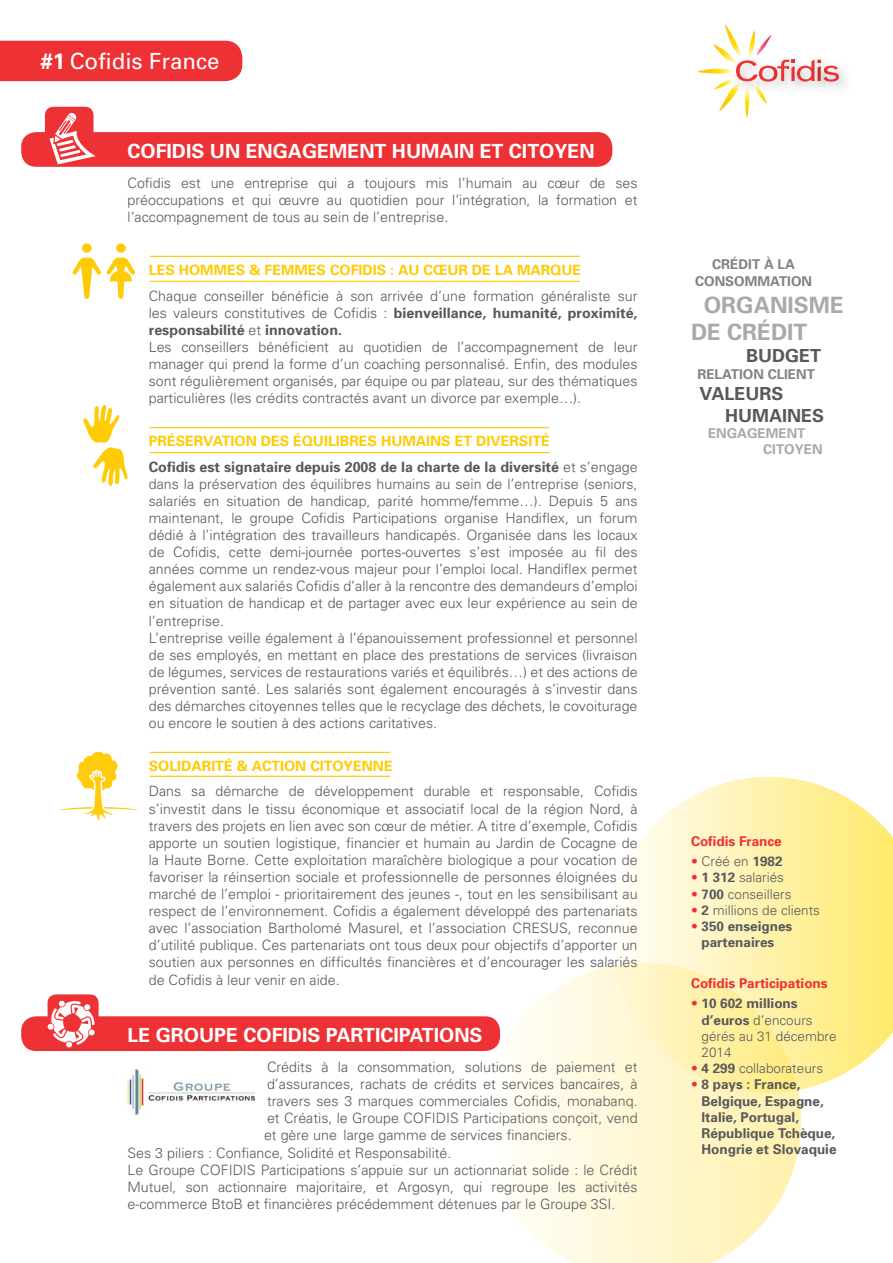
<style>
.page{position:relative;width:893px;height:1263px;background:#fff}
.page>*{position:absolute;margin:0;border:0;box-sizing:border-box;transform-origin:0 0}
.t1{font:700 22.5px/27px "Univers";color:#a7a9ac}
.t2{font:22.35px "Univers";color:#fff}
.t3{font:700 19.5px "Univers";color:#fff}
.t4{font:700 18px/21.6px "Univers";color:#58595b}
.t5{font:300 14.25px/17.1px "Univers";color:#58595b;text-align:justify}
.t6{font:700 14.25px/25.7px "Univers";color:#58595b}
.t7{font:700 14.25px "Univers";color:#ffcb04}
.t8{font:300 13.5px/16.2px "Univers";color:#58595b}
.t9{font:700 13.5px/16.2px "Univers";color:#58595b;text-align:center}
.t10{font:700 13.5px/17.1px "Univers";color:#808285;text-align:center}
.t11{font:700 13.5px "Univers";color:#ee3134}
.t12{font:700 13.5px/16.2px "Univers";color:#a7a9ac}
.s1{font-weight:700}
.s2{color:#ffcb04}
.s3{font-weight:300}
.s4{color:#ee3134}
.s5{font-weight:300;color:#ee3134}
</style>
<div class="page">
<div style="left:21px;top:132px;width:591px;height:35px;background:#ee3134;border-radius:15px"></div>
<div style="left:45px;top:107px;width:49px;height:51px;background:#ee3134;border-radius:9px"></div>
<div style="left:21px;top:1016px;width:479px;height:35px;background:#ee3134;border-radius:15px"></div>
<div style="left:48px;top:994px;width:51px;height:51px;background:#ee3134;border-radius:9px"></div>
<svg style="left:485px;top:966px;width:316px;height:297px"></svg>
<svg style="left:610px;top:777px;width:283px;height:313px"></svg>
<img style="left:613px;top:963px;width:185px;height:130px">
<div style="left:0;top:41px;width:242px;height:40px;background:#ee3134"></div>
<img style="left:769px;top:82px;width:4px;height:7px">
<img style="left:790px;top:82px;width:3px;height:5px">
<svg style="left:736px;top:58px;width:103px;height:24px"></svg>
<img style="left:757px;top:35px;width:15px;height:21px">
<img style="left:744px;top:87px;width:5px;height:31px">
<img style="left:714px;top:80px;width:18px;height:9px">
<img style="left:713px;top:44px;width:23px;height:19px">
<img style="left:697px;top:69px;width:35px;height:5px">
<img style="left:754px;top:84px;width:13px;height:20px">
<img style="left:749px;top:31px;width:6px;height:26px">
<img style="left:725px;top:24px;width:16px;height:32px">
<img style="left:719px;top:83px;width:21px;height:29px">
<img style="left:128px;top:1069px;width:127px;height:46px">
<hr style="left:150px;top:256px;width:430px;height:1px;background:#ffcb04">
<hr style="left:150px;top:427px;width:399px;height:1px;background:#ffcb04">
<hr style="left:150px;top:752px;width:240px;height:1px;background:#ffcb04">
<hr style="left:150px;top:281px;width:430px;height:1px;background:#ffcb04">
<hr style="left:150px;top:452px;width:399px;height:1px;background:#ffcb04">
<hr style="left:150px;top:776px;width:240px;height:1px;background:#ffcb04">
<svg style="left:50px;top:112px;width:46px;height:52px"></svg>
<div style="left:116px;top:243px;width:10px;height:10px;background:#ffcb04;border-radius:50%"></div>
<div style="left:82px;top:243px;width:10px;height:10px;background:#ffcb04;border-radius:5px"></div>
<svg style="left:72px;top:258px;width:63px;height:41px"></svg>
<svg style="left:48px;top:999px;width:47px;height:49px"></svg>
<svg style="left:83px;top:405px;width:45px;height:81px"></svg>
<svg style="left:59px;top:751px;width:79px;height:70px"></svg>
<h2 class="t2" style="left:40px;top:53px;width:181px"><span class="s1">#1</span> Cofidis France</h2>
<h3 class="t3" style="left:128px;top:144px;width:468px">COFIDIS UN ENGAGEMENT HUMAIN ET CITOYEN</h3>
<p class="t5" style="left:128px;top:176px;width:512px">Cofidis est une entreprise qui a toujours mis l’humain au cœur de ses préoccupations et qui œuvre au quotidien pour l’intégration, la formation et l’accompagnement de tous au sein de l’entreprise.</p>
<p class="t7" style="left:149px;top:265px;width:434px">LES HOMMES &amp; FEMMES COFIDIS : AU CŒUR DE LA MARQUE</p>
<p class="t5" style="left:149px;top:288px;width:490px;text-align:left">Chaque conseiller bénéficie à son arrivée d’une formation généraliste sur les valeurs constitutives de Cofidis : <span class="s1">bienveillance, humanité, proximité, responsabilité</span> et <span class="s1">innovation.<br></span>Les conseillers bénéficient au quotidien de l’accompagnement de leur manager qui prend la forme d’un coaching personnalisé. Enfin, des modules sont régulièrement organisés, par équipe ou par plateau, sur des thématiques particulières (les crédits contractés avant un divorce par exemple…).</p>
<p class="t6" style="left:149px;top:429px;width:490px"><span class="s2">PRÉSERVATION DES ÉQUILIBRES HUMAINS ET DIVERSITÉ<br></span>Cofidis est signataire depuis 2008 de la charte de la diversité <span class="s3">et s’engage</span></p>
<p class="t5" style="left:149px;top:476px;width:490px;text-align:left">dans la préservation des équilibres humains au sein de l’entreprise (seniors, salariés en situation de handicap, parité homme/femme…). Depuis 5 ans maintenant, le groupe Cofidis Participations organise Handiflex, un forum dédié à l’intégration des travailleurs handicapés. Organisée dans les locaux de Cofidis, cette demi-journée portes-ouvertes s’est imposée au fil des années comme un rendez-vous majeur pour l’emploi local. Handiflex permet également aux salariés Cofidis d’aller à la rencontre des demandeurs d’emploi en situation de handicap et de partager avec eux leur expérience au sein de l’entreprise.<br>L’entreprise veille également à l’épanouissement professionnel et personnel de ses employés, en mettant en place des prestations de services (livraison de légumes, services de restaurations variés et équilibrés…) et des actions de prévention santé. Les salariés sont également encouragés à s’investir dans des démarches citoyennes telles que le recyclage des déchets, le covoiturage ou encore le soutien à des actions caritatives.</p>
<p class="t7" style="left:149px;top:761px;width:245px">SOLIDARITÉ &amp; ACTION CITOYENNE</p>
<p class="t5" style="left:149px;top:784px;width:490px">Dans sa démarche de développement durable et responsable, Cofidis s’investit dans le tissu économique et associatif local de la région Nord, à travers des projets en lien avec son cœur de métier. A titre d’exemple, Cofidis apporte un soutien logistique, financier et humain au Jardin de Cocagne de la Haute Borne. Cette exploitation maraîchère biologique a pour vocation de favoriser la réinsertion sociale et professionnelle de personnes éloignées du marché de l’emploi - prioritairement des jeunes -, tout en les sensibilisant au respect de l’environnement. Cofidis a également développé des partenariats avec l’association Bartholomé Masurel, et l’association CRESUS, reconnue d’utilité publique. Ces partenariats ont tous deux pour objectifs d’apporter un soutien aux personnes en difficultés financières et d’encourager les salariés de Cofidis à leur venir en aide.</p>
<h3 class="t3" style="left:128px;top:1028px;width:357px">LE GROUPE COFIDIS PARTICIPATIONS</h3>
<p class="t5" style="left:267px;top:1060px;width:372px">Crédits à la consommation, solutions de paiement et</p>
<p class="t5" style="left:267px;top:1077px;width:372px">d’assurances, rachats de crédits et services bancaires, à</p>
<p class="t5" style="left:267px;top:1094px;width:372px">travers ses 3 marques commerciales Cofidis, monabanq.</p>
<p class="t5" style="left:267px;top:1111px;width:372px">et Créatis, le Groupe COFIDIS Participations conçoit, vend</p>
<p class="t5" style="left:264px;top:1128px;width:309px">et gère une large gamme de services financiers.</p>
<p class="t5" style="left:127px;top:1145px;width:325px">Ses 3 piliers : Confiance, Solidité et Responsabilité.</p>
<p class="t5" style="left:127px;top:1162px;width:511px">Le Groupe COFIDIS Participations s’appuie sur un actionnariat solide : le Crédit</p>
<p class="t5" style="left:127px;top:1179px;width:511px">Mutuel, son actionnaire majoritaire, et Argosyn, qui regroupe les activités</p>
<p class="t5" style="left:127px;top:1196px;width:489px">e-commerce BtoB et financières précédemment détenues par le Groupe 3SI.</p>
<p class="t10" style="left:695px;top:257px;width:118px">CRÉDIT À LA<br>CONSOMMATION</p>
<h1 class="t1" style="left:691px;top:294px;width:154px;text-indent:13px">ORGANISME<br>DE CRÉDIT</h1>
<p class="t4" style="left:746px;top:346px;width:77px">BUDGET</p>
<p class="t10" style="left:697px;top:367px;width:119px">RELATION CLIENT</p>
<p class="t4" style="left:725px;top:385px;width:100px;text-indent:-26px">VALEURS<br>HUMAINES</p>
<p class="t12" style="left:763px;top:426px;width:61px;text-indent:-55px">ENGAGEMENT<br>CITOYEN</p>
<p class="t11" style="left:691px;top:836px;width:92px">Cofidis France</p>
<p class="t8" style="left:691px;top:854px;width:93px"><span class="s4">•</span> Créé en <span class="s1">1982</span></p>
<p class="t8" style="left:691px;top:871px;width:95px"><span class="s4">•</span> <span class="s1">1 312</span> salariés</p>
<p class="t8" style="left:691px;top:887px;width:102px"><span class="s4">•</span> <span class="s1">700</span> conseillers</p>
<p class="t8" style="left:691px;top:903px;width:131px"><span class="s4">•</span> <span class="s1">2</span> millions de clients</p>
<p class="t9" style="left:691px;top:919px;width:103px"><span class="s5">•</span> 350 enseignes partenaires</p>
<p class="t11" style="left:691px;top:978px;width:138px">Cofidis Participations</p>
<p class="t8" style="left:701px;top:997px;width:137px;text-indent:-11px"><span class="s4">•</span> <span class="s1">10 602 millions d’euros</span> d’encours gérés au 31 décembre<br>2014</p>
<p class="t8" style="left:691px;top:1062px;width:134px"><span class="s4">•</span> <span class="s1">4 299</span> collaborateurs</p>
<p class="t9" style="left:701px;top:1078px;width:137px;text-align:left;text-indent:-11px"><span class="s5">•</span> 8 pays : France,<br>Belgique, Espagne,<br>Italie, Portugal,<br>République Tchèque,<br>Hongrie et Slovaquie</p>
</div>
